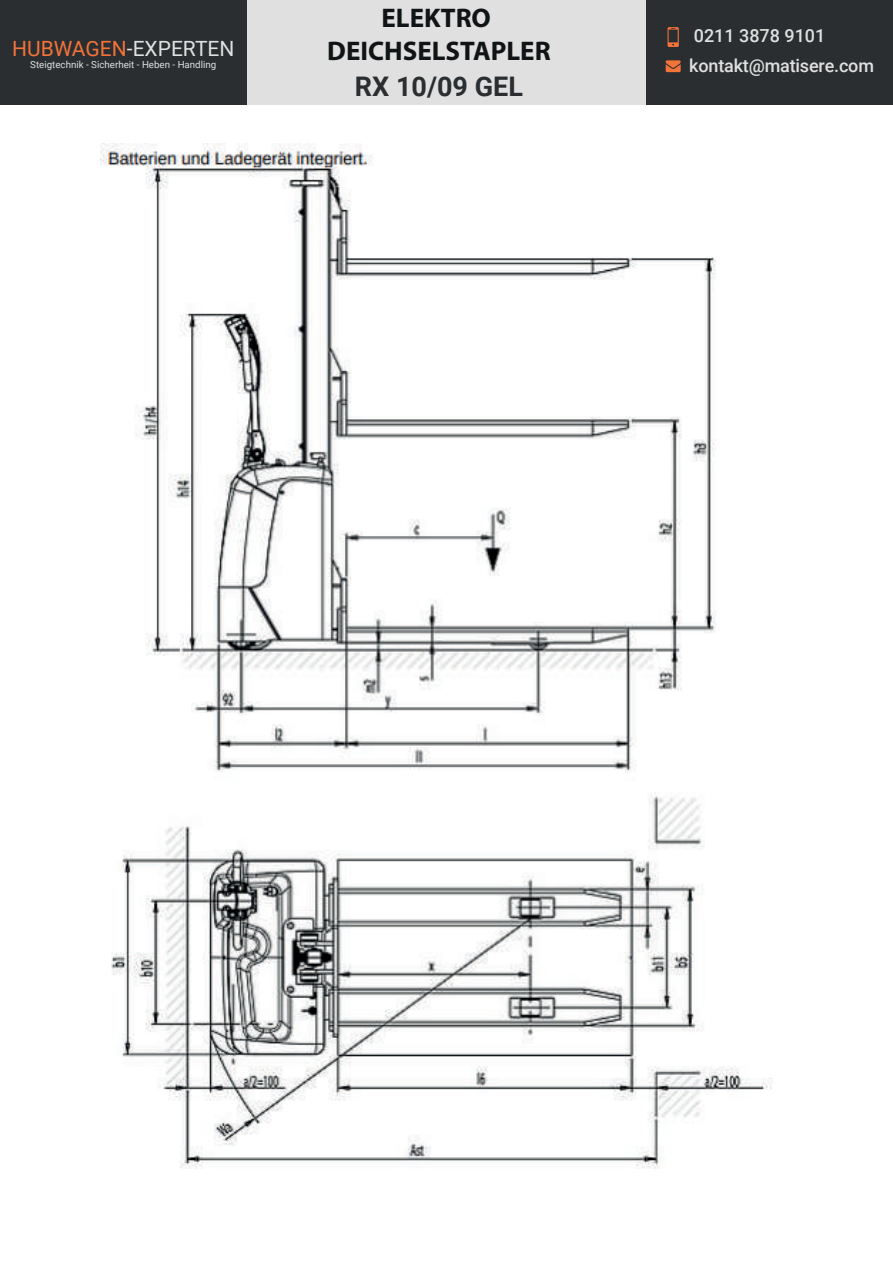
<style>
.page{position:relative;width:893px;height:1263px;background:#fff}
.page>*{position:absolute;margin:0;border:0;box-sizing:border-box;transform-origin:0 0}
.t1{font:700 27px/32.4px "Myriad Pro";color:#111416;text-align:center}
.t2{font:700 27px "Roboto";color:#2a2e31}
.t3{font:21px "Roboto";color:#dfe0df}
.t4{font:500 18px/29.2px "Roboto";letter-spacing:-.01em;color:#dfe0df}
.t5{font:9.75px "Roboto";color:#dfe0df}
.s1{color:#f3733a}
</style>
<div class="page">
<img style="left:100px;top:143px;width:673px;height:1026px">
<div style="left:247px;top:0;width:399px;height:105px;background:#dfe0df"></div>
<div style="left:0;top:0;width:247px;height:105px;background:#2a2e31"></div>
<div style="left:646px;top:0;width:247px;height:105px;background:#2a2e31"></div>
<svg style="left:667px;top:27px;width:12px;height:20px"></svg>
<svg style="left:666px;top:60px;width:15px;height:12px"></svg>
<h2 class="t3" style="left:12px;top:34px;width:224px"><span class="s1">HUBWAGEN</span>-EXPERTEN</h2>
<p class="t5" style="left:30px;top:57px;width:188px">Steigtechnik - Sicherheit - Heben - Handling</p>
<h1 class="t1" style="left:327px;top:1px;width:225px">ELEKTRO<br>DEICHSELSTAPLER</h1>
<h1 class="t2" style="left:355px;top:67px;width:170px">RX 10/09 GEL</h1>
<h3 class="t4" style="left:689px;top:21px;width:186px">0211 3878 9101 kontakt@matisere.com</h3>
</div>
